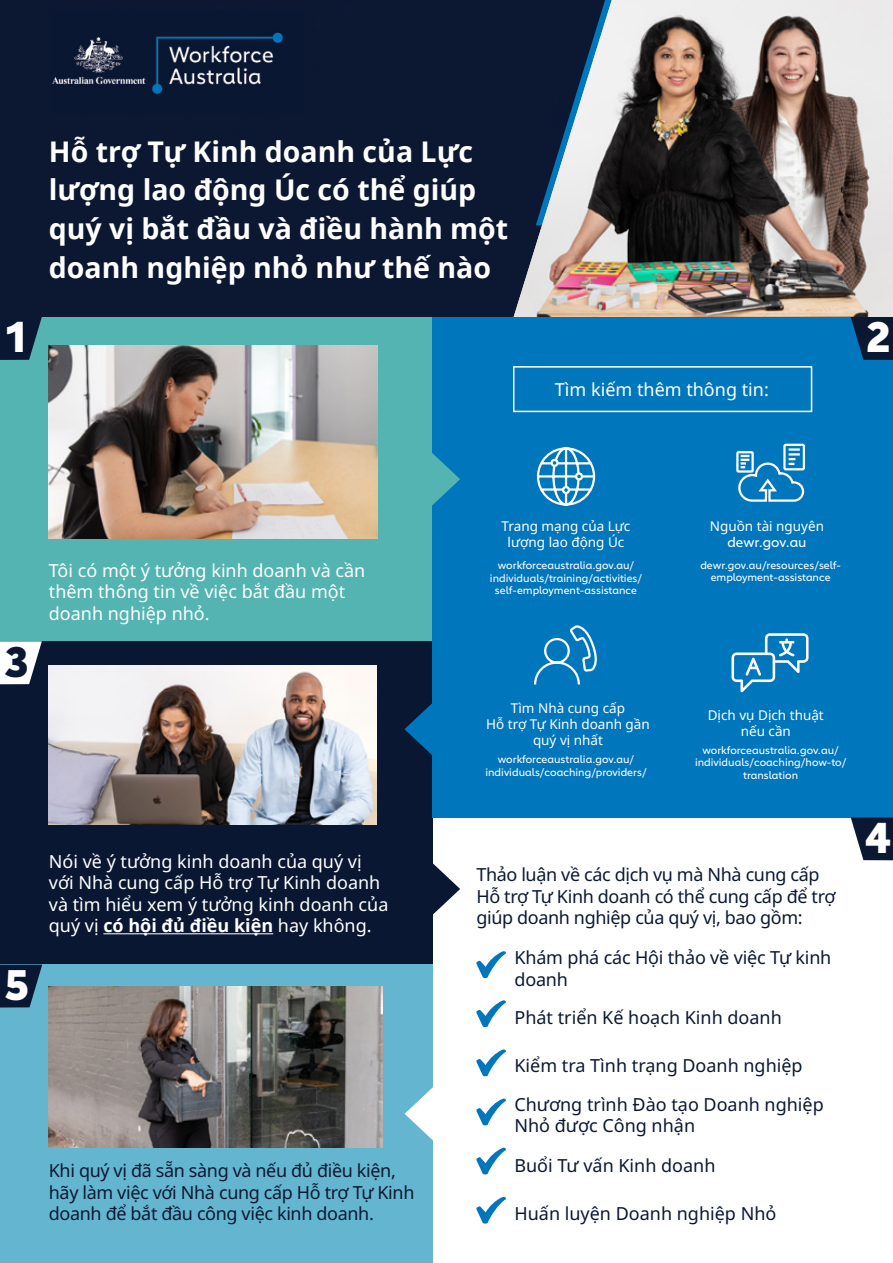
<style>
.page{position:relative;width:893px;height:1263px;background:#fff}
.page>*{position:absolute;margin:0;border:0;box-sizing:border-box;transform-origin:0 0}
.t1{font:900 42.15px "Carnero";color:#fff}
.t2{font:900 42.15px "Carnero";color:#0c1832}
.t3{font:700 28.5px/38.8px "Noto Sans";color:#fff}
.t4{font:18px/21.6px "Noto Sans";color:#fff}
.t5{font:18px/21.6px "Noto Sans";color:#0c1832}
.t6{font:18px/21.6px "Noto Sans";letter-spacing:-.02em;color:#0d1831}
.t7{font:18px/21.6px "Noto Sans";letter-spacing:-.02em;color:#0c1832}
.t8{font:13.5px/16.2px "Noto Sans";color:#fff;text-align:center}
.t9{font:10.5px/12.6px "Carnero";color:#fff;text-align:center}
.s1{font-weight:700}
.s2{font-family:"Carnero"}
</style>
<div class="page">
<div style="left:0;top:0;width:893px;height:324px;background:#0c1832"></div>
<img style="left:52px;top:32px;width:231px;height:63px">
<img style="left:513px;top:0;width:380px;height:317px">
<div style="left:0;top:317px;width:432px;height:324px;background:#53b4b1"></div>
<div style="left:0;top:641px;width:432px;height:325px;background:#0a1732"></div>
<div style="left:0;top:964px;width:432px;height:299px;background:#64b6d0"></div>
<div style="left:432px;top:317px;width:461px;height:500px;background:#0076bd"></div>
<svg style="left:432px;top:453px;width:28px;height:53px"></svg>
<svg style="left:404px;top:703px;width:28px;height:52px"></svg>
<svg style="left:432px;top:862px;width:28px;height:54px"></svg>
<svg style="left:405px;top:1087px;width:28px;height:54px"></svg>
<svg style="left:0;top:317px;width:42px;height:43px;background:#152f46"></svg>
<img style="left:49px;top:346px;width:329px;height:192px">
<img style="left:49px;top:665px;width:327px;height:160px">
<img style="left:49px;top:986px;width:334px;height:162px">
<svg style="left:851px;top:317px;width:42px;height:43px;background:#0a2546"></svg>
<svg style="left:536px;top:447px;width:60px;height:59px"></svg>
<div style="left:562px;top:486px;width:8px;height:8px;border:2px solid #fff;border-radius:50%"></div>
<div style="left:513px;top:366px;width:299px;height:46px;border:2px solid #fff"></div>
<svg style="left:736px;top:443px;width:69px;height:59px"></svg>
<svg style="left:534px;top:625px;width:63px;height:60px"></svg>
<svg style="left:731px;top:633px;width:77px;height:59px"></svg>
<svg style="left:0;top:641px;width:42px;height:43px;background:#d7d9dd"></svg>
<hr style="left:103px;top:933px;width:170px;height:1px;background:#fff">
<svg style="left:851px;top:817px;width:42px;height:43px;background:#2e3950"></svg>
<svg style="left:476px;top:951px;width:30px;height:27px"></svg>
<svg style="left:476px;top:1000px;width:30px;height:27px"></svg>
<svg style="left:476px;top:1049px;width:30px;height:27px"></svg>
<svg style="left:476px;top:1098px;width:30px;height:27px"></svg>
<svg style="left:476px;top:1147px;width:30px;height:27px"></svg>
<svg style="left:476px;top:1197px;width:30px;height:26px"></svg>
<svg style="left:0;top:964px;width:42px;height:43px;background:#182f4a"></svg>
<p class="t1" style="left:4px;top:311px;width:27px">1</p>
<h1 class="t3" style="left:49px;top:133px;width:461px">Hỗ trợ Tự Kinh doanh của Lực lượng lao động Úc có thể giúp quý vị bắt đầu và điều hành một doanh nghiệp nhỏ như thế nào</h1>
<p class="t4" style="left:555px;top:379px;width:215px">Tìm kiếm thêm thông tin:</p>
<p class="t1" style="left:865px;top:311px;width:27px">2</p>
<p class="t2" style="left:4px;top:635px;width:27px">3</p>
<p class="t4" style="left:49px;top:560px;width:318px">Tôi có một ý tưởng kinh doanh và cần thêm thông tin về việc bắt đầu một doanh nghiệp nhỏ.</p>
<p class="t1" style="left:4px;top:958px;width:27px">5</p>
<p class="t4" style="left:49px;top:851px;width:341px">Nói về ý tưởng kinh doanh của quý vị với Nhà cung cấp Hỗ trợ Tự Kinh doanh và tìm hiểu xem ý tưởng kinh doanh của quý vị <span class="s1">có hội đủ điều kiện</span> hay không.</p>
<p class="t6" style="left:49px;top:1160px;width:367px">Khi quý vị đã sẵn sàng và nếu đủ điều kiện, hãy làm việc với Nhà cung cấp Hỗ trợ Tự Kinh doanh để bắt đầu công việc kinh doanh.</p>
<p class="t8" style="left:502px;top:518px;width:130px">Trang mạng của Lực lượng lao động Úc</p>
<p class="t9" style="left:490px;top:559px;width:154px">workforceaustralia.gov.au/ individuals/training/activities/ self-employment-assistance</p>
<p class="t8" style="left:710px;top:518px;width:116px">Nguồn tài nguyên <span class="s2">dewr.gov.au</span></p>
<p class="t9" style="left:700px;top:559px;width:142px">dewr.gov.au/resources/self&shy;employment-assistance</p>
<p class="t8" style="left:486px;top:700px;width:165px">Tìm Nhà cung cấp<br>Hỗ trợ Tự Kinh doanh gần quý vị nhất</p>
<p class="t9" style="left:485px;top:753px;width:163px">workforceaustralia.gov.au/ individuals/coaching/providers/</p>
<p class="t8" style="left:708px;top:707px;width:118px">Dịch vụ Dịch thuật nếu cần</p>
<p class="t9" style="left:695px;top:743px;width:153px">workforceaustralia.gov.au/ individuals/coaching/how-to/ translation</p>
<p class="t7" style="left:476px;top:864px;width:361px">Thảo luận về các dịch vụ mà Nhà cung cấp<br>Hỗ trợ Tự Kinh doanh có thể cung cấp để trợ giúp doanh nghiệp của quý vị, bao gồm:</p>
<p class="t5" style="left:514px;top:947px;width:318px">Khám phá các Hội thảo về việc Tự kinh doanh</p>
<p class="t5" style="left:514px;top:1007px;width:269px">Phát triển Kế hoạch Kinh doanh</p>
<p class="t5" style="left:514px;top:1054px;width:290px">Kiểm tra Tình trạng Doanh nghiệp</p>
<p class="t5" style="left:514px;top:1093px;width:311px">Chương trình Đào tạo Doanh nghiệp<br>Nhỏ được Công nhận</p>
<p class="t5" style="left:514px;top:1155px;width:203px">Buổi Tư vấn Kinh doanh</p>
<p class="t5" style="left:514px;top:1203px;width:263px">Huấn luyện Doanh nghiệp Nhỏ</p>
<p class="t1" style="left:865px;top:811px;width:27px">4</p>
</div>
